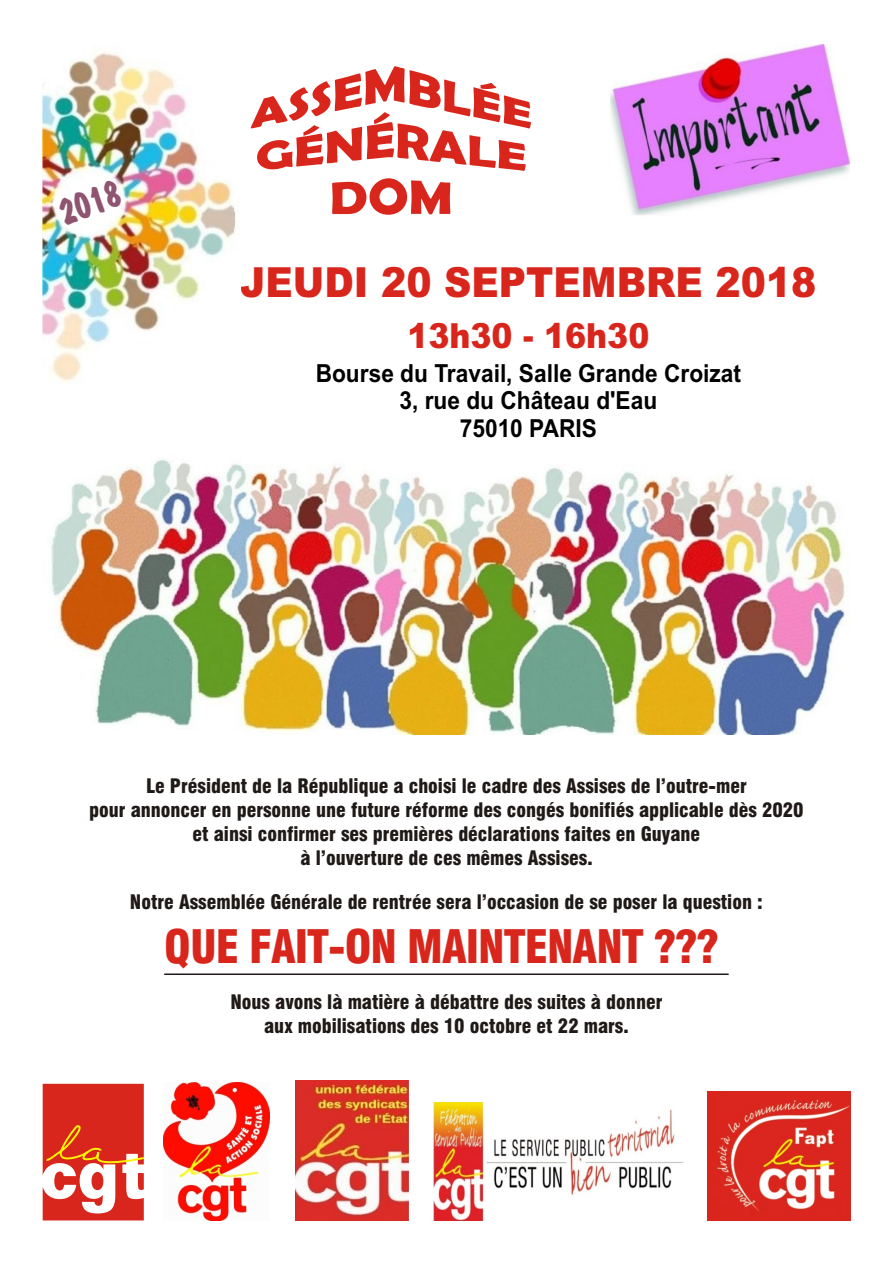
<style>
.page{position:relative;width:894px;height:1263px;background:#fff}
.page>*{position:absolute;margin:0;border:0;box-sizing:border-box;transform-origin:0 0}
.t1{font:45px "Swis 721 Blk Cn BT";letter-spacing:-.025em;color:#d9261c}
.t2{font:900 41.55px "Arial";color:#d9261c;scale:.91 1}
.t3{font:40.65px "Dom Bold BT";color:#8f5470;scale:.8 1}
.t4{font:900 34.65px "Arial";color:#d9261c;scale:.91 1}
.t5{font:700 24.9px/27.8px "Arial";color:#000;text-align:center;scale:.91 1}
.t6{font:19.5px/24px "Swis 721 Blk Cn BT";letter-spacing:-.005em;color:#1f1a17;text-align:center}
</style>
<div class="page">
<hr style="left:164px;top:974px;width:565px;height:1px;background:#1f1a17">
<svg style="left:251px;top:66px;width:280px;height:149px"></svg>
<img style="left:610px;top:44px;width:239px;height:171px">
<img style="left:50px;top:459px;width:795px;height:276px">
<img style="left:43px;top:52px;width:194px;height:330px">
<img style="left:164px;top:1082px;width:106px;height:138px">
<img style="left:434px;top:1103px;width:249px;height:117px">
<svg style="left:43px;top:1084px;width:102px;height:136px"></svg>
<img style="left:296px;top:1080px;width:113px;height:140px">
<img style="left:707px;top:1092px;width:143px;height:128px">
<h3 class="t3" style="left:53px;top:197px;width:80px;rotate:-21deg">2018</h3>
<h2 class="t2" style="left:240px;top:268px;width:635px">JEUDI 20 SEPTEMBRE 2018</h2>
<h3 class="t4" style="left:407px;top:323px;width:267px">13h30 - 16h30</h3>
<p class="t5" style="left:316px;top:361px;width:469px">Bourse du Travail, Salle Grande Croizat<br>3, rue du Château d'Eau<br>75010 PARIS</p>
<p class="t6" style="left:89px;top:776px;width:716px">Le Pré si dent de la Ré pu blique a choi si le cadre des Assi ses de l’outre-mer<br>pour an non cer en per sonne une fu ture ré forme des congés bo ni fiés ap pli cable dès 2020 et ain si confir mer ses pre miè res dé cla ra tions fai tes en Guyane<br>à l’ou ver ture de ces mê mes Assi ses.</p>
<p class="t6" style="left:130px;top:892px;width:635px">Notre Assemblée Gé né rale de rentrée sera l’oc ca sion de se po ser la ques tion :</p>
<h1 class="t1" style="left:164px;top:929px;width:556px">QUE FAIT-ON MAINTENANT ???</h1>
<p class="t6" style="left:230px;top:992px;width:433px">Nous avons là ma tière à dé battre des sui tes à don ner aux mo bi li sa tions des 10 oc tobre et 22 mars.</p>
</div>
